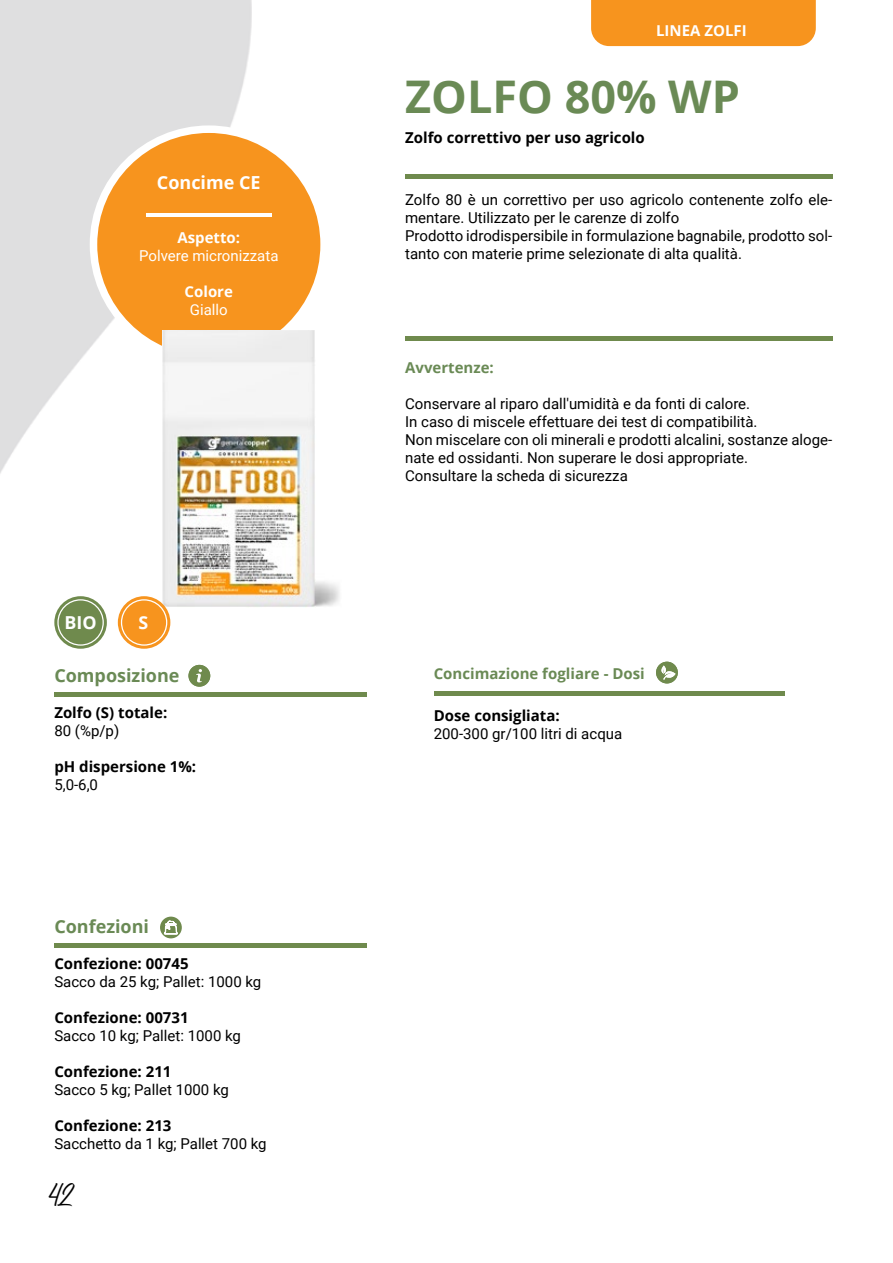
<style>
.page{position:relative;width:893px;height:1263px;background:#fff}
.page>*{position:absolute;margin:0;border:0;box-sizing:border-box;transform-origin:0 0}
.t1{font:700 45px "Open Sans";color:#6a8a55}
.t2{font:27px "Ecosmith Script";color:#000}
.t3{font:700 18px "Open Sans";color:#6a8a55}
.t4{font:700 18px "Open Sans";color:#fff}
.t5{font:700 17.85px "Open Sans";color:#fff}
.t6{font:15px/18px "Roboto";color:#000}
.t7{font:700 15px "Open Sans";color:#000}
.t8{font:700 15px "Open Sans";color:#6a8a55}
.t9{font:15px "Roboto";color:#fff}
.t10{font:700 15px "Open Sans";color:#fff}
</style>
<div class="page">
<div style="left:591px;top:0;width:225px;height:46px;background:#f7941e"></div>
<div style="left:405px;top:174px;width:427px;height:5px;background:#6f8a4d"></div>
<div style="left:405px;top:336px;width:427px;height:5px;background:#6f8a4d"></div>
<svg style="left:188px;top:665px;width:22px;height:22px"></svg>
<div style="left:54px;top:692px;width:313px;height:5px;background:#6f8a4d"></div>
<div style="left:54px;top:943px;width:313px;height:5px;background:#6f8a4d"></div>
<svg style="left:160px;top:916px;width:22px;height:22px"></svg>
<svg style="left:164px;top:920px;width:14px;height:14px"></svg>
<div style="left:434px;top:691px;width:350px;height:5px;background:#6f8a4d"></div>
<svg style="left:656px;top:662px;width:22px;height:21px"></svg>
<div style="left:93px;top:129px;width:231px;height:231px;background:#f7941e;border-radius:50%"></div>
<div style="left:90px;top:125px;width:238px;height:239px;border:8px solid #fff;border-radius:50%"></div>
<hr style="left:146px;top:213px;width:125px;height:3px;background:#fff">
<img style="left:162px;top:331px;width:178px;height:276px">
<svg style="left:54px;top:596px;width:53px;height:53px"></svg>
<svg style="left:118px;top:596px;width:52px;height:53px"></svg>
<svg style="left:57px;top:599px;width:111px;height:47px"></svg>
<p class="t4" style="left:157px;top:170px;width:105px">Concime CE</p>
<p class="t10" style="left:177px;top:227px;width:64px">Aspetto:</p>
<p class="t9" style="left:139px;top:245px;width:141px">Polvere micronizzata</p>
<p class="t10" style="left:185px;top:281px;width:50px">Colore</p>
<p class="t9" style="left:190px;top:299px;width:39px">Giallo</p>
<p class="t5" style="left:65px;top:610px;width:34px">BIO</p>
<p class="t5" style="left:138px;top:610px;width:11px">S</p>
<p class="t3" style="left:54px;top:663px;width:127px">Composizione</p>
<p class="t7" style="left:54px;top:702px;width:114px">Zolfo (S) totale:</p>
<p class="t6" style="left:54px;top:721px;width:66px">80 (%p/p)</p>
<p class="t7" style="left:54px;top:756px;width:143px">pH dispersione 1%:</p>
<p class="t6" style="left:54px;top:775px;width:45px">5,0-6,0</p>
<p class="t3" style="left:54px;top:914px;width:96px">Confezioni</p>
<p class="t7" style="left:54px;top:953px;width:136px">Confezione: 00745</p>
<p class="t6" style="left:54px;top:972px;width:208px">Sacco da 25 kg; Pallet: 1000 kg</p>
<p class="t7" style="left:54px;top:1007px;width:136px">Confezione: 00731</p>
<p class="t6" style="left:54px;top:1026px;width:188px">Sacco 10 kg; Pallet: 1000 kg</p>
<p class="t7" style="left:54px;top:1061px;width:119px">Confezione: 211</p>
<p class="t6" style="left:54px;top:1080px;width:176px">Sacco 5 kg; Pallet 1000 kg</p>
<p class="t7" style="left:54px;top:1115px;width:119px">Confezione: 213</p>
<p class="t6" style="left:54px;top:1134px;width:214px">Sacchetto da 1 kg; Pallet 700 kg</p>
<h2 class="t2" style="left:50px;top:1172px;width:26px">42</h2>
<p class="t10" style="left:656px;top:20px;width:92px">LINEA ZOLFI</p>
<h1 class="t1" style="left:405px;top:65px;width:336px">ZOLFO 80% WP</h1>
<p class="t7" style="left:405px;top:127px;width:241px">Zolfo correttivo per uso agricolo</p>
<p class="t6" style="left:405px;top:190px;width:429px">Zolfo 80 è un correttivo per uso agricolo contenente zolfo ele&shy;mentare. Utilizzato per le carenze di zolfo<br>Prodotto idrodispersibile in formulazione bagnabile, prodotto sol&shy;tanto con materie prime selezionate di alta qualità.</p>
<p class="t8" style="left:405px;top:357px;width:90px">Avvertenze:</p>
<p class="t6" style="left:405px;top:394px;width:429px">Conservare al riparo dall'umidità e da fonti di calore.<br>In caso di miscele effettuare dei test di compatibilità.<br>Non miscelare con oli minerali e prodotti alcalini, sostanze aloge&shy;nate ed ossidanti. Non superare le dosi appropriate.<br>Consultare la scheda di sicurezza</p>
<p class="t8" style="left:434px;top:663px;width:213px">Concimazione fogliare - Dosi</p>
<p class="t7" style="left:434px;top:705px;width:128px">Dose consigliata:</p>
<p class="t6" style="left:434px;top:724px;width:190px">200-300 gr/100 litri di acqua</p>
</div>
